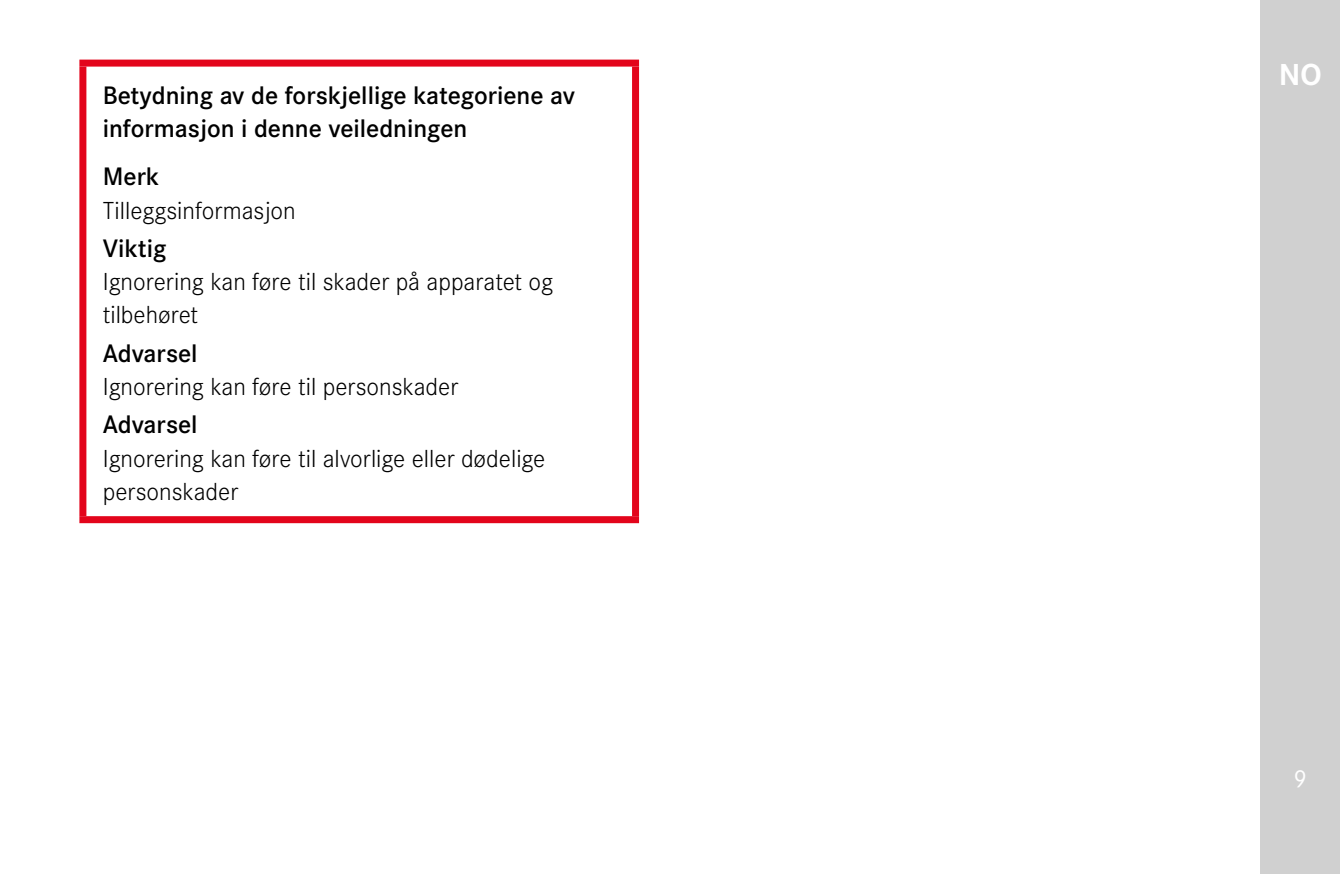
<style>
.page{position:relative;width:1340px;height:874px;background:#fff}
.page>*{position:absolute;margin:0;border:0;box-sizing:border-box;transform-origin:0 0}
.t1{font:700 31.5px "Corporate S";color:#fff}
.Heading____Note_Head{font:600 26.25px/33.2px "Corporate S";color:#000}
.Text____Body_Text{font:300 25.55px/33.2px "Corporate S";color:#000}
.t2{font:25.55px "Corporate S";color:#fff}
</style>
<div class="page">
<div style="left:1260px;top:0;width:79px;height:873px;background:#d0d0d0"></div>
<div style="left:79px;top:60px;width:560px;height:7px;background:#e3051b"></div>
<div style="left:79px;top:67px;width:7px;height:449px;background:#e3051b"></div>
<div style="left:632px;top:67px;width:7px;height:449px;background:#e3051b"></div>
<div style="left:79px;top:516px;width:560px;height:7px;background:#e3051b"></div>
<p class="Heading____Note_Head" style="left:103px;top:77px;width:474px">Betydning av de forskjellige kategoriene av informasjon i denne veiledningen</p>
<p class="Heading____Note_Head" style="left:103px;top:158px;width:58px">Merk</p>
<p class="Text____Body_Text" style="left:103px;top:192px;width:194px">Tilleggsinformasjon</p>
<p class="Heading____Note_Head" style="left:103px;top:230px;width:65px">Viktig</p>
<p class="Text____Body_Text" style="left:103px;top:263px;width:452px">Ignorering kan føre til skader på apparatet og tilbehøret</p>
<p class="Heading____Note_Head" style="left:103px;top:334px;width:96px">Advarsel</p>
<p class="Text____Body_Text" style="left:103px;top:368px;width:357px">Ignorering kan føre til personskader</p>
<p class="Heading____Note_Head" style="left:103px;top:406px;width:96px">Advarsel</p>
<p class="Text____Body_Text" style="left:103px;top:439px;width:444px">Ignorering kan føre til alvorlige eller dødelige personskader</p>
<p class="t1" style="left:1278px;top:49px;width:44px">NO</p>
<p class="t2" style="left:1293px;top:759px;width:15px">9</p>
</div>
